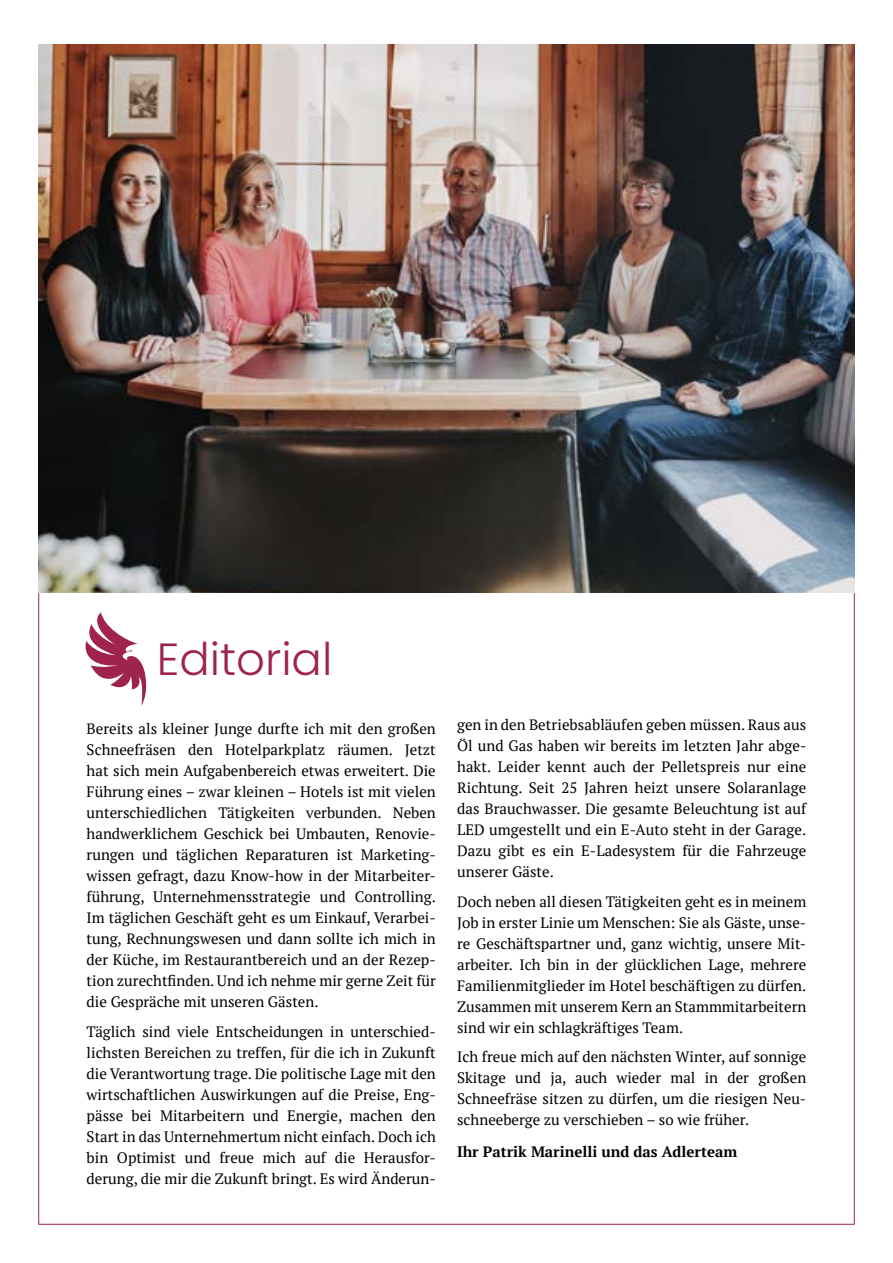
<style>
.page{position:relative;width:893px;height:1263px;background:#fff}
.page>*{position:absolute;margin:0;border:0;box-sizing:border-box;transform-origin:0 0}
.t1{font:300 45px "Poppins";color:#9f224f}
.t2{font:15px/21px "PT Serif";color:#000;text-align:justify}
.t3{font:700 15px "PT Serif";color:#000}
</style>
<div class="page">
<svg style="left:38px;top:592px;width:817px;height:633px"></svg>
<svg style="left:82px;top:612px;width:64px;height:94px"></svg>
<img style="left:38px;top:44px;width:817px;height:548px">
<h1 class="t1" style="left:157px;top:633px;width:177px">Editorial</h1>
<p class="t2" style="left:87px;top:718px;width:351px">Bereits als kleiner Junge durfte ich mit den großen Schneefräsen den Hotelparkplatz räumen. Jetzt hat sich mein Aufgabenbereich etwas erweitert. Die Führung eines – zwar kleinen – Hotels ist mit vielen unterschiedlichen Tätigkeiten verbunden. Neben handwerklichem Geschick bei Umbauten, Renovie&shy;rungen und täglichen Reparaturen ist Marketing&shy;wissen gefragt, dazu Know-how in der Mitarbeiter&shy;führung, Unternehmensstrategie und Controlling.<br>Im täglichen Geschäft geht es um Einkauf, Verarbei&shy;tung, Rechnungswesen und dann sollte ich mich in der Küche, im Restaurantbereich und an der Rezep&shy;tion zurechtfinden. Und ich nehme mir gerne Zeit für die Gespräche mit unseren Gästen.</p>
<p class="t2" style="left:87px;top:1021px;width:351px">Täglich sind viele Entscheidungen in unterschied&shy;lichsten Bereichen zu treffen, für die ich in Zukunft die Verantwortung trage. Die politische Lage mit den wirtschaftlichen Auswirkungen auf die Preise, Eng&shy;pässe bei Mitarbeitern und Energie, machen den Start in das Unternehmertum nicht einfach. Doch ich bin Optimist und freue mich auf die Herausfor&shy;derung, die mir die Zukunft bringt. Es wird Änderun-</p>
<p class="t2" style="left:457px;top:714px;width:351px">gen in den Betriebsabläufen geben müssen. Raus aus Öl und Gas haben wir bereits im letzten Jahr abge&shy;hakt. Leider kennt auch der Pelletspreis nur eine Richtung. Seit 25 Jahren heizt unsere Solaranlage das Brauchwasser. Die gesamte Beleuchtung ist auf LED umgestellt und ein E-Auto steht in der Garage.<br>Dazu gibt es ein E-Ladesystem für die Fahrzeuge unserer Gäste.</p>
<p class="t2" style="left:457px;top:891px;width:351px">Doch neben all diesen Tätigkeiten geht es in meinem Job in erster Linie um Menschen: Sie als Gäste, unse&shy;re Geschäftspartner und, ganz wichtig, unsere Mit&shy;arbeiter. Ich bin in der glücklichen Lage, mehrere Familienmitglieder im Hotel beschäftigen zu dürfen.<br>Zusammen mit unserem Kern an Stammmitarbeitern sind wir ein schlagkräftiges Team.</p>
<p class="t2" style="left:457px;top:1046px;width:351px">Ich freue mich auf den nächsten Winter, auf sonnige Skitage und ja, auch wieder mal in der großen Schneefräse sitzen zu dürfen, um die riesigen Neu&shy;schneeberge zu verschieben – so wie früher.</p>
<p class="t3" style="left:457px;top:1142px;width:282px">Ihr Patrik Marinelli und das Adlerteam</p>
</div>
